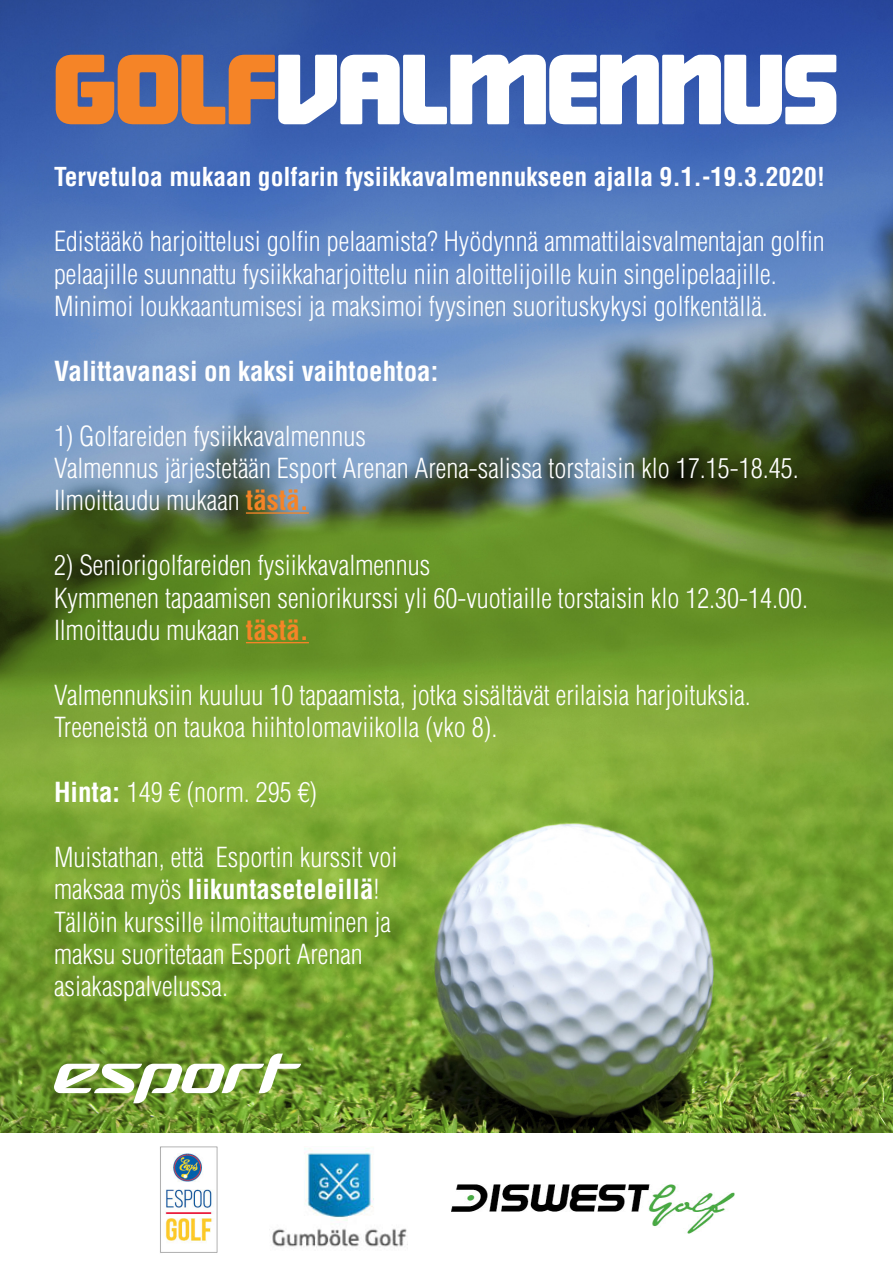
<style>
.page{position:relative;width:893px;height:1263px;background:#fff}
.page>*{position:absolute;margin:0;border:0;box-sizing:border-box;transform-origin:0 0}
.t1{font:93px "Alphaville Ultra";color:#fff}
.t2{font:300 condensed 27px/32.4px "Helvetica LT Std";color:#fff}
.t3{font:700 condensed 27px "Helvetica LT Std";color:#fff}
.t4{font:700 condensed 25.5px "Helvetica LT Std";color:#fff}
.s1{color:#f58427}
.s2{font-weight:700;color:#f58427}
.s3{font-weight:700}
.s4{font-weight:300}
</style>
<div class="page">
<img style="left:0;top:0;width:893px;height:1132px">
<svg style="left:54px;top:1053px;width:247px;height:50px"></svg>
<img style="left:452px;top:1185px;width:282px;height:48px">
<img style="left:160px;top:1146px;width:57px;height:107px">
<img style="left:272px;top:1148px;width:135px;height:99px">
<hr style="left:246px;top:512px;width:63px;height:2px;background:#f58427">
<hr style="left:246px;top:642px;width:63px;height:1px;background:#f58427">
<p class="t1" style="left:54px;top:28px;width:785px"><span class="s1">GOLF</span>VALMENNUS</p>
<p class="t4" style="left:54px;top:161px;width:773px">Tervetuloa mukaan golfarin fysiikkavalmennukseen ajalla 9.1.-19.3.2020!</p>
<p class="t2" style="left:54px;top:225px;width:772px">Edistääkö harjoittelusi golfin pelaamista? Hyödynnä ammattilaisvalmentajan golfin pelaajille suunnattu fysiikkaharjoittelu niin aloittelijoille kuin singelipelaajille.<br>Minimoi loukkaantumisesi ja maksimoi fyysinen suorituskykysi golfkentällä.</p>
<p class="t3" style="left:54px;top:354px;width:386px">Valittavanasi on kaksi vaihtoehtoa:</p>
<p class="t2" style="left:54px;top:419px;width:313px">1) Golfareiden fysiikkavalmennus</p>
<p class="t2" style="left:54px;top:452px;width:746px">Valmennus järjestetään Esport Arenan Arena-salissa torstaisin klo 17.15-18.45.<br>Ilmoittaudu mukaan <span class="s2">tästä.</span></p>
<p class="t2" style="left:54px;top:549px;width:378px">2) Seniorigolfareiden fysiikkavalmennus</p>
<p class="t2" style="left:54px;top:581px;width:756px">Kymmenen tapaamisen seniorikurssi yli 60-vuotiaille torstaisin klo 12.30-14.00.</p>
<p class="t2" style="left:54px;top:614px;width:256px">Ilmoittaudu mukaan <span class="s2">tästä.</span></p>
<p class="t2" style="left:54px;top:679px;width:698px">Valmennuksiin kuuluu 10 tapaamista, jotka sisältävät erilaisia harjoituksia.</p>
<p class="t2" style="left:54px;top:711px;width:445px">Treeneistä on taukoa hiihtolomaviikolla (vko 8).</p>
<p class="t2" style="left:54px;top:776px;width:265px"><span class="s3">Hinta:</span> 149 € (norm. 295 €)</p>
<p class="t2" style="left:54px;top:841px;width:345px">Muistathan, että Esportin kurssit voi</p>
<p class="t3" style="left:54px;top:872px;width:327px"><span class="s4">maksaa myös</span> liikuntaseteleillä<span class="s4">!</span></p>
<p class="t2" style="left:54px;top:905px;width:338px">Tällöin kurssille ilmoittautuminen ja</p>
<p class="t2" style="left:54px;top:938px;width:310px">maksu suoritetaan Esport Arenan</p>
<p class="t2" style="left:54px;top:970px;width:175px">asiakaspalvelussa.</p>
</div>
